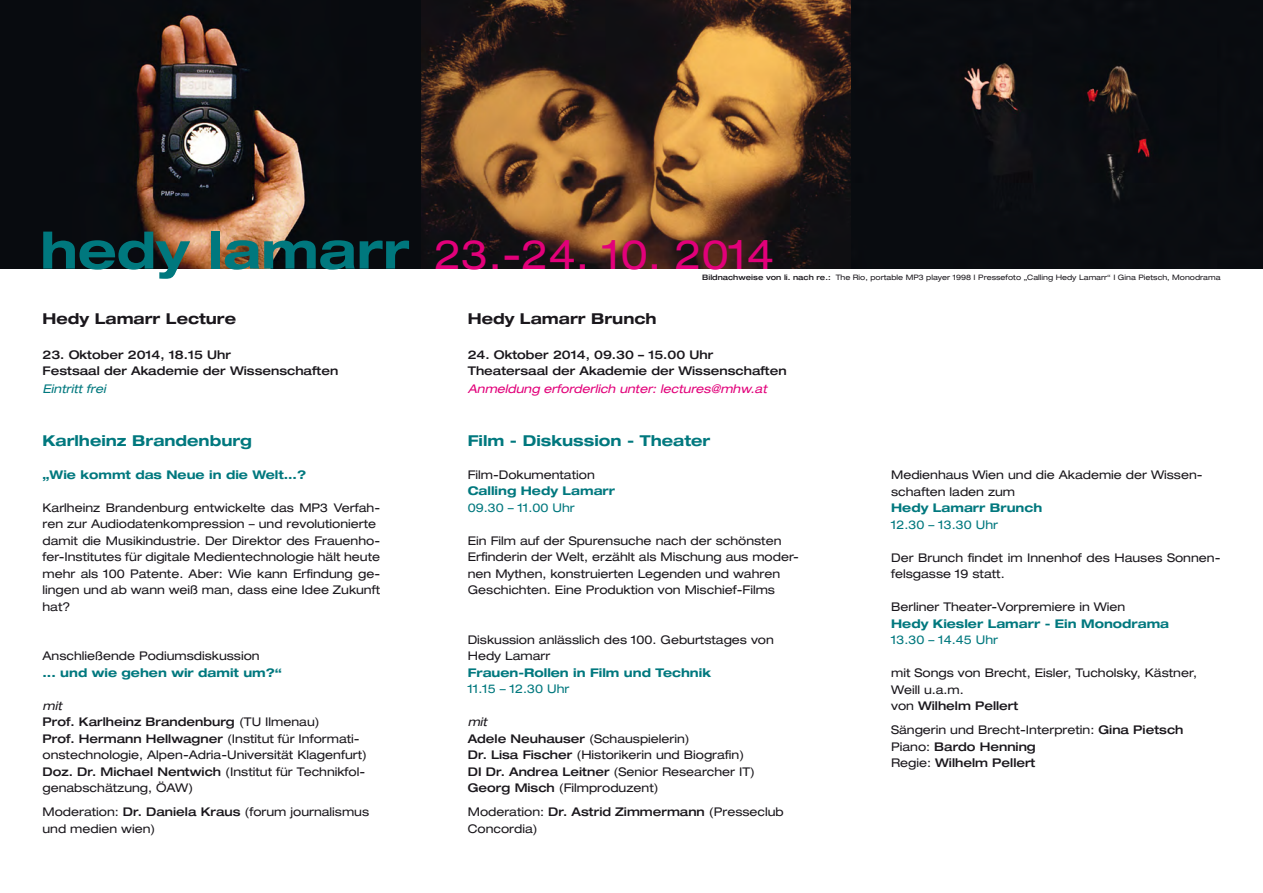
<style>
.page{position:relative;width:1263px;height:893px;background:#fff}
.page>*{position:absolute;margin:0;border:0;box-sizing:border-box;transform-origin:0 0}
.t1{font:expanded 40.5px "Helvetica Neue";color:#e2007a}
.t2{font:700 expanded 15px "Helvetica Neue";color:#00787e}
.t3{font:700 expanded 15px "Helvetica Neue";color:#1a171c}
.t4{font:expanded 12px/16.5px "Helvetica Neue";color:#1a171c}
.t5{font:700 expanded 12px "Helvetica Neue";color:#00787e}
.t6{font:500 expanded 12px/16.5px "Helvetica Neue";color:#1a171c}
.t7{font:expanded 12px "Helvetica Neue";color:#00787e}
.t8{font:italic expanded 12px "Helvetica Neue";color:#e2007a}
.t9{font:italic expanded 12px "Helvetica Neue";color:#00787e}
.t10{font:expanded 7.5px "Helvetica Neue";color:#1a171c}
.s1{font-weight:700;font-size:51px;color:#00787e}
.s2{font-weight:500}
.s3{font-style:italic}
</style>
<div class="page">
<img style="left:425px;top:0;width:838px;height:269px">
<img style="left:0;top:0;width:425px;height:269px">
<h1 class="t1" style="left:40px;top:230px;width:735px"><span class="s1">hedy lamarr</span> 23.-24. 10. 2014</h1>
<p class="t10" style="left:702px;top:273px;width:520px"><span class="s2">Bildnachweise von li. nach re.:</span> The Rio, portable MP3 player 1998 I Pressefoto „Calling Hedy Lamarr“ I Gina Pietsch, Monodrama</p>
<p class="t3" style="left:43px;top:310px;width:195px">Hedy Lamarr Lecture</p>
<p class="t6" style="left:43px;top:346px;width:297px">23. Oktober 2014, 18.15 Uhr<br>Festsaal der Akademie der Wissenschaften</p>
<p class="t9" style="left:43px;top:382px;width:65px">Eintritt frei</p>
<p class="t2" style="left:43px;top:431px;width:211px">Karlheinz Brandenburg</p>
<p class="t5" style="left:43px;top:467px;width:265px">„Wie kommt das Neue in die Welt...?</p>
<p class="t4" style="left:43px;top:499px;width:339px">Karlheinz Brandenburg entwickelte das MP3 Verfah&shy;ren zur Audiodatenkompression – und revolutionierte damit die Musikindustrie. Der Direktor des Frauenho&shy;fer-Institutes für digitale Medientechnologie hält heute mehr als 100 Patente. Aber: Wie kann Erfindung ge&shy;lingen und ab wann weiß man, dass eine Idee Zukunft hat?</p>
<p class="t4" style="left:43px;top:648px;width:219px">Anschließende Podiumsdiskussion</p>
<p class="t5" style="left:43px;top:665px;width:241px">... und wie gehen wir damit um?“</p>
<p class="t4" style="left:43px;top:697px;width:326px"><span class="s3">mit<br></span><span class="s2">Prof. Karlheinz Brandenburg</span> (TU Ilmenau)<br><span class="s2">Prof. Hermann Hellwagner</span> (Institut für Informati&shy;onstechnologie, Alpen-Adria-Universität Klagenfurt)<br><span class="s2">Doz. Dr. Michael Nentwich</span> (Institut für Technikfol&shy;genabschätzung, ÖAW)</p>
<p class="t4" style="left:43px;top:804px;width:328px">Moderation: <span class="s2">Dr. Daniela Kraus</span> (forum journalismus und medien wien)</p>
<p class="t3" style="left:468px;top:310px;width:190px">Hedy Lamarr Brunch</p>
<p class="t6" style="left:468px;top:346px;width:320px">24. Oktober 2014, 09.30 – 15.00 Uhr<br>Theatersaal der Akademie der Wissenschaften</p>
<p class="t8" style="left:468px;top:382px;width:301px">Anmeldung erforderlich unter: lectures@mhw.at</p>
<p class="t2" style="left:468px;top:431px;width:244px">Film - Diskussion - Theater</p>
<p class="t4" style="left:468px;top:466px;width:129px">Film-Dokumentation</p>
<p class="t5" style="left:468px;top:484px;width:149px">Calling Hedy Lamarr</p>
<p class="t7" style="left:468px;top:500px;width:109px">09.30 – 11.00 Uhr</p>
<p class="t4" style="left:468px;top:532px;width:333px">Ein Film auf der Spurensuche nach der schönsten Erfinderin der Welt, erzählt als Mischung aus moder&shy;nen Mythen, konstruierten Legenden und wahren Geschichten. Eine Produktion von Mischief-Films</p>
<p class="t4" style="left:468px;top:631px;width:308px">Diskussion anlässlich des 100. Geburtstages von<br>Hedy Lamarr</p>
<p class="t5" style="left:468px;top:665px;width:245px">Frauen-Rollen in Film und Technik</p>
<p class="t7" style="left:468px;top:682px;width:103px">11.15 – 12.30 Uhr</p>
<p class="t4" style="left:468px;top:714px;width:289px"><span class="s3">mit<br></span><span class="s2">Adele Neuhauser</span> (Schauspielerin)<br><span class="s2">Dr. Lisa Fischer</span> (Historikerin und Biografin)<br><span class="s2">DI Dr. Andrea Leitner</span> (Senior Researcher IT)<br><span class="s2">Georg Misch</span> (Filmproduzent)</p>
<p class="t4" style="left:468px;top:804px;width:317px">Moderation: <span class="s2">Dr. Astrid Zimmermann</span> (Presseclub<br>Concordia)</p>
<p class="t4" style="left:891px;top:466px;width:313px">Medienhaus Wien und die Akademie der Wissen&shy;schaften laden zum</p>
<p class="t5" style="left:891px;top:500px;width:153px">Hedy Lamarr Brunch</p>
<p class="t7" style="left:891px;top:517px;width:109px">12.30 – 13.30 Uhr</p>
<p class="t4" style="left:891px;top:549px;width:331px">Der Brunch findet im Innenhof des Hauses Sonnen&shy;felsgasse 19 statt.</p>
<p class="t4" style="left:891px;top:598px;width:236px">Berliner Theater-Vorpremiere in Wien</p>
<p class="t5" style="left:891px;top:616px;width:279px">Hedy Kiesler Lamarr - Ein Monodrama</p>
<p class="t7" style="left:891px;top:633px;width:109px">13.30 – 14.45 Uhr</p>
<p class="t4" style="left:891px;top:664px;width:307px">mit Songs von Brecht, Eisler, Tucholsky, Kästner,<br>Weill u.a.m.<br>von <span class="s2">Wilhelm Pellert</span></p>
<p class="t4" style="left:891px;top:721px;width:294px">Sängerin und Brecht-Interpretin: <span class="s2">Gina Pietsch<br></span>Piano: <span class="s2">Bardo Henning<br></span>Regie: <span class="s2">Wilhelm Pellert</span></p>
</div>
